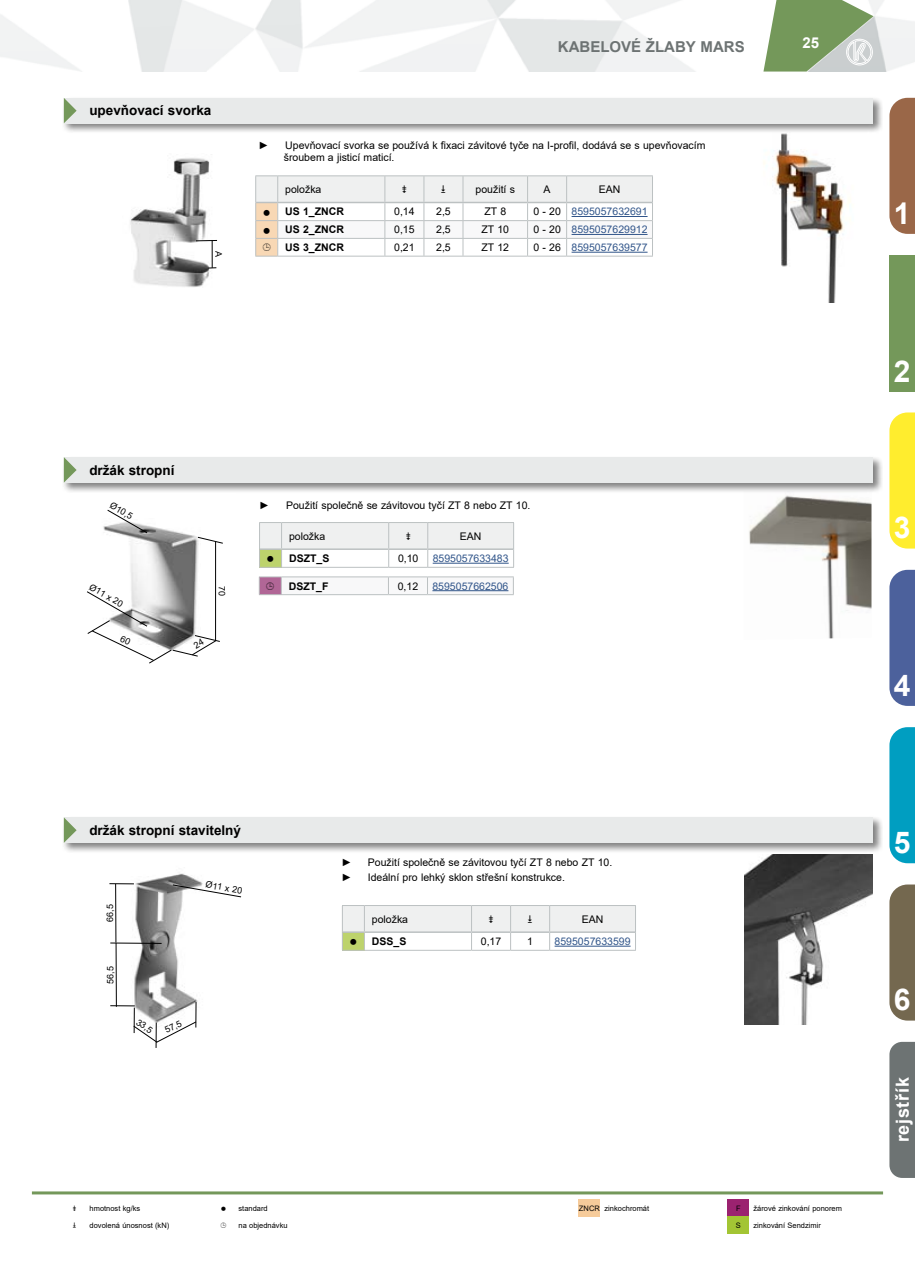
<style>
.page{position:relative;width:915px;height:1263px;background:#fff}
.page>*{position:absolute;margin:0;border:0;box-sizing:border-box;transform-origin:0 0}
.t1{font:700 30px "Arial";color:#fff}
.t2{font:700 18px "Arial";letter-spacing:.04em;color:#fff}
.t3{font:700 15px "Arial";color:#6d7373}
.t4{font:700 15px "Arial";color:#fff}
.t5{font:700 13.5px "Arial";color:#000}
.t6{font:10.5px/12.6px "Arial";color:#000}
.t7{font:10.5px "Arial";color:#31558a}
.t8{font:700 10.5px "Arial";color:#000}
.t9{font:9px "Arial";color:#000}
.t10{font:7.5px "Arial";color:#000}
.s1{color:#000}
</style>
<div class="page">
<svg style="left:21px;top:0;width:893px;height:72px"></svg>
<hr style="left:32px;top:1191px;width:850px;height:3px;background:#74985a">
<div style="left:889px;top:255px;width:25px;height:136px;background:#74985a"></div>
<img style="left:749px;top:495px;width:122px;height:144px">
<div style="left:63px;top:455px;width:820px;height:38px;background:#000;opacity:.5"></div>
<div style="left:64px;top:457px;width:808px;height:26px;background:#e8eaea"></div>
<svg style="left:64px;top:457px;width:13px;height:26px"></svg>
<img style="left:764px;top:134px;width:86px;height:169px">
<div style="left:63px;top:96px;width:820px;height:38px;background:#000;opacity:.5"></div>
<div style="left:64px;top:98px;width:808px;height:25px;background:#e8eaea"></div>
<svg style="left:64px;top:98px;width:13px;height:25px"></svg>
<div style="left:578px;top:1200px;width:22px;height:17px;background:#f6cb9a"></div>
<div style="left:727px;top:1200px;width:21px;height:17px;background:#9b2270"></div>
<div style="left:727px;top:1217px;width:21px;height:17px;background:#a3c534"></div>
<div style="left:63px;top:815px;width:820px;height:38px;background:#000;opacity:.5"></div>
<div style="left:64px;top:817px;width:808px;height:26px;background:#e8eaea"></div>
<svg style="left:64px;top:817px;width:13px;height:26px"></svg>
<img style="left:744px;top:855px;width:128px;height:170px">
<img style="left:103px;top:526px;width:114px;height:65px">
<svg style="left:197px;top:537px;width:26px;height:7px"></svg>
<svg style="left:107px;top:509px;width:41px;height:24px"></svg>
<hr style="left:215px;top:541px;width:1px;height:100px;background:#000">
<img style="left:109px;top:873px;width:94px;height:155px">
<svg style="left:172px;top:884px;width:69px;height:13px"></svg>
<svg style="left:110px;top:1002px;width:86px;height:46px"></svg>
<svg style="left:109px;top:883px;width:25px;height:1px"></svg>
<hr style="left:110px;top:943px;width:51px;height:1px;background:#000">
<hr style="left:115px;top:884px;width:1px;height:58px;background:#000">
<hr style="left:116px;top:943px;width:1px;height:64px;background:#000">
<img style="left:130px;top:158px;width:86px;height:129px">
<svg style="left:196px;top:240px;width:21px;height:28px"></svg>
<svg style="left:889px;top:412px;width:25px;height:137px;background:#ffee3b"></svg>
<svg style="left:889px;top:570px;width:25px;height:136px;background:#566aa1"></svg>
<svg style="left:889px;top:727px;width:25px;height:136px;background:#0fa3c4"></svg>
<svg style="left:889px;top:884px;width:25px;height:136px;background:#7c7159"></svg>
<div style="left:889px;top:1042px;width:25px;height:136px;background:#6d7373"></div>
<svg style="left:889px;top:98px;width:25px;height:136px;background:#a07052"></svg>
<svg style="left:259px;top:522px;width:255px;height:46px"></svg>
<svg style="left:255px;top:175px;width:398px;height:82px"></svg>
<svg style="left:259px;top:576px;width:255px;height:19px"></svg>
<svg style="left:342px;top:905px;width:294px;height:46px"></svg>
<svg style="left:87px;top:591px;width:133px;height:73px"></svg>
<p class="t5" style="left:89px;top:101px;width:123px">upevňovací svorka</p>
<p class="t9" style="left:225px;top:251px;width:8px;rotate:90deg">A</p>
<h3 class="t3" style="left:557px;top:36px;width:188px">KABELOVÉ ŽLABY MARS</h3>
<h3 class="t4" style="left:802px;top:32px;width:18px">25</h3>
<p class="t6" style="left:258px;top:139px;width:12px">►</p>
<p class="t6" style="left:284px;top:139px;width:423px">Upevňovací svorka se používá k fixaci závitové tyče na I-profil, dodává se s upevňovacím šroubem a jisticí maticí.</p>
<p class="t6" style="left:285px;top:183px;width:38px">položka</p>
<p class="t6" style="left:475px;top:183px;width:41px">použití s</p>
<p class="t6" style="left:543px;top:183px;width:9px">A</p>
<p class="t6" style="left:598px;top:183px;width:23px">EAN</p>
<p class="t8" style="left:285px;top:204px;width:60px">US 1_ZNCR</p>
<p class="t6" style="left:394px;top:205px;width:22px">0,14</p>
<p class="t6" style="left:436px;top:205px;width:16px">2,5</p>
<p class="t6" style="left:484px;top:205px;width:23px">ZT 8</p>
<p class="t7" style="left:533px;top:204px;width:116px"><span class="s1">0 - 20</span> 8595057632691</p>
<p class="t8" style="left:285px;top:222px;width:60px">US 2_ZNCR</p>
<p class="t6" style="left:394px;top:223px;width:22px">0,15</p>
<p class="t6" style="left:436px;top:223px;width:16px">2,5</p>
<p class="t6" style="left:481px;top:223px;width:29px">ZT 10</p>
<p class="t7" style="left:533px;top:222px;width:116px"><span class="s1">0 - 20</span> 8595057629912</p>
<p class="t8" style="left:285px;top:240px;width:60px">US 3_ZNCR</p>
<p class="t6" style="left:394px;top:241px;width:22px">0,21</p>
<p class="t6" style="left:436px;top:241px;width:16px">2,5</p>
<p class="t6" style="left:481px;top:241px;width:29px">ZT 12</p>
<p class="t7" style="left:533px;top:240px;width:116px"><span class="s1">0 - 26</span> 8595057639577</p>
<p class="t5" style="left:89px;top:461px;width:87px">držák stropní</p>
<p class="t9" style="left:114px;top:499px;width:26px;rotate:30deg">Ø10,5</p>
<p class="t9" style="left:93px;top:581px;width:39px;rotate:30deg">Ø11 x 20</p>
<p class="t9" style="left:228px;top:586px;width:12px;rotate:90deg">70</p>
<p class="t6" style="left:259px;top:499px;width:12px">►</p>
<p class="t6" style="left:286px;top:499px;width:246px">Použití společně se závitovou tyčí ZT 8 nebo ZT 10.</p>
<p class="t6" style="left:289px;top:530px;width:38px">položka</p>
<p class="t6" style="left:459px;top:530px;width:23px">EAN</p>
<p class="t8" style="left:289px;top:551px;width:42px">DSZT_S</p>
<p class="t6" style="left:398px;top:552px;width:22px">0,10</p>
<p class="t7" style="left:432px;top:551px;width:77px">8595057633483</p>
<p class="t8" style="left:289px;top:578px;width:41px">DSZT_F</p>
<p class="t6" style="left:397px;top:579px;width:22px">0,12</p>
<p class="t7" style="left:432px;top:579px;width:77px">8595057662506</p>
<p class="t5" style="left:89px;top:821px;width:153px">držák stropní stavitelný</p>
<p class="t9" style="left:104px;top:922px;width:19px;rotate:-90deg">66 5,</p>
<p class="t9" style="left:104px;top:984px;width:19px;rotate:-90deg">56 5,</p>
<p class="t9" style="left:141px;top:1016px;width:19px;rotate:35deg">33,5</p>
<p class="t9" style="left:163px;top:1025px;width:19px;rotate:-27deg">57,5</p>
<p class="t9" style="left:207px;top:878px;width:39px;rotate:10deg">Ø11 x 20</p>
<p class="t6" style="left:341px;top:856px;width:12px">►</p>
<p class="t6" style="left:368px;top:856px;width:246px">Použití společně se závitovou tyčí ZT 8 nebo ZT 10.</p>
<p class="t6" style="left:341px;top:871px;width:12px">►</p>
<p class="t6" style="left:368px;top:871px;width:198px">Ideální pro lehký sklon střešní konstrukce.</p>
<p class="t6" style="left:372px;top:913px;width:38px">položka</p>
<p class="t6" style="left:581px;top:913px;width:23px">EAN</p>
<p class="t8" style="left:372px;top:934px;width:36px">DSS_S</p>
<p class="t6" style="left:480px;top:935px;width:22px">0,17</p>
<p class="t6" style="left:527px;top:935px;width:7px">1</p>
<p class="t7" style="left:554px;top:934px;width:77px">8595057633599</p>
<p class="t10" style="left:90px;top:1203px;width:52px">hmotnost kg/ks</p>
<p class="t10" style="left:238px;top:1203px;width:31px">standard</p>
<p class="t10" style="left:578px;top:1203px;width:72px">ZNCR zinkochromát</p>
<p class="t10" style="left:735px;top:1203px;width:6px">F</p>
<p class="t10" style="left:753px;top:1203px;width:90px">žárové zinkování ponorem</p>
<p class="t10" style="left:90px;top:1220px;width:81px">dovolená únosnost (kN)</p>
<p class="t10" style="left:238px;top:1220px;width:50px">na objednávku</p>
<p class="t10" style="left:735px;top:1220px;width:7px">S</p>
<p class="t10" style="left:753px;top:1220px;width:69px">zinkování Sendzimir</p>
<h1 class="t1" style="left:893px;top:192px;width:18px">1</h1>
<h1 class="t1" style="left:893px;top:350px;width:18px">2</h1>
<h1 class="t1" style="left:893px;top:507px;width:18px">3</h1>
<h1 class="t1" style="left:893px;top:664px;width:18px">4</h1>
<h1 class="t1" style="left:893px;top:821px;width:18px">5</h1>
<h1 class="t1" style="left:893px;top:979px;width:18px">6</h1>
<h2 class="t2" style="left:889px;top:1142px;width:67px;rotate:-90deg">rejstřík</h2>
</div>
